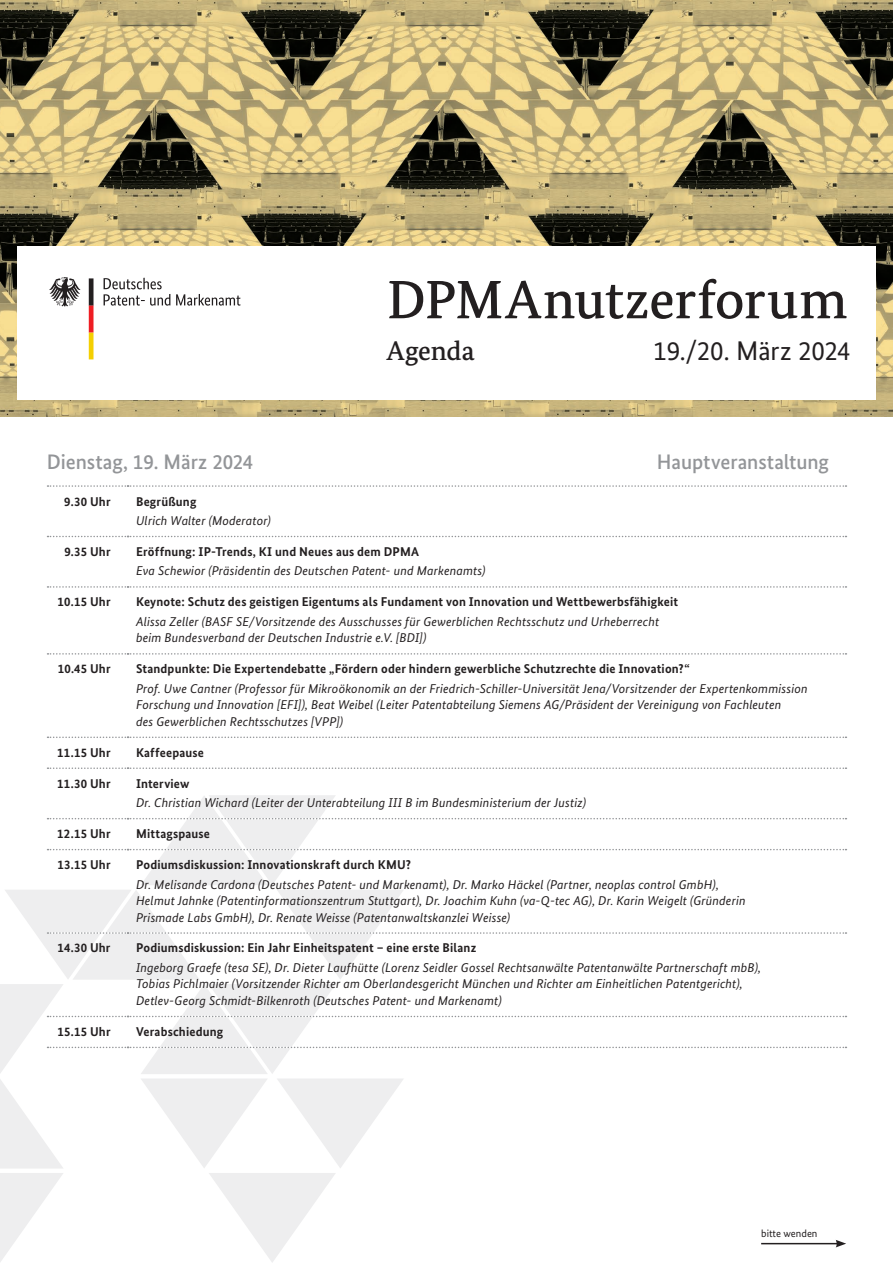
<style>
.page{position:relative;width:893px;height:1263px;background:#fff}
.page>*{position:absolute;margin:0;border:0;box-sizing:border-box;transform-origin:0 0}
.t1{font:500 54px "Bundes Serif";color:#231f20}
.t2{font:27px "Bundes Sans";letter-spacing:-.01em;color:#231f20}
.t3{font:500 27px "Bundes Serif";letter-spacing:-.01em;color:#231f20}
.t4{font:500 21px "Bundes Sans";letter-spacing:-.005em;color:#939598}
.t5{font:italic 12.75px/16.5px "Bundes Sans";letter-spacing:.01em;color:#231f20}
.t6{font:700 12.75px "Bundes Sans";letter-spacing:.015em;color:#231f20}
.t7{font:10.5px "Bundes Sans";color:#231f20}
</style>
<div class="page">
<img style="left:0;top:0;width:893px;height:417px">
<div style="left:17px;top:247px;width:859px;height:153px;background:#fff"></div>
<svg style="left:104px;top:278px;width:136px;height:28px"></svg>
<svg style="left:49px;top:277px;width:32px;height:30px"></svg>
<svg style="left:89px;top:278px;width:5px;height:81px"></svg>
<svg style="left:48px;top:485px;width:798px;height:2px"></svg>
<svg style="left:48px;top:536px;width:798px;height:1px"></svg>
<svg style="left:48px;top:586px;width:798px;height:2px"></svg>
<svg style="left:48px;top:653px;width:798px;height:2px"></svg>
<svg style="left:48px;top:736px;width:798px;height:2px"></svg>
<svg style="left:48px;top:767px;width:798px;height:2px"></svg>
<svg style="left:0;top:795px;width:846px;height:467px"></svg>
<h1 class="t1" style="left:387px;top:267px;width:462px">DPMAnutzerforum</h1>
<p class="t3" style="left:387px;top:334px;width:89px">Agenda</p>
<p class="t2" style="left:653px;top:334px;width:199px">19./20. März 2024</p>
<p class="t4" style="left:47px;top:449px;width:208px">Dienstag, 19. März 2024</p>
<p class="t4" style="left:657px;top:449px;width:174px">Hauptveranstaltung</p>
<p class="t6" style="left:64px;top:493px;width:48px">9.30 Uhr</p>
<p class="t6" style="left:136px;top:493px;width:62px">Begrüßung</p>
<p class="t5" style="left:136px;top:512px;width:136px">Ulrich Walter (Moderator)</p>
<p class="t6" style="left:64px;top:544px;width:48px">9.35 Uhr</p>
<p class="t6" style="left:136px;top:544px;width:284px">Eröffnung: IP-Trends, KI und Neues aus dem DPMA</p>
<p class="t5" style="left:136px;top:563px;width:351px">Eva Schewior (Präsidentin des Deutschen Patent- und Markenamts)</p>
<p class="t6" style="left:58px;top:594px;width:54px">10.15 Uhr</p>
<p class="t6" style="left:136px;top:594px;width:543px">Keynote: Schutz des geistigen Eigentums als Fundament von Innovation und Wettbewerbsfähigkeit</p>
<p class="t5" style="left:136px;top:613px;width:524px">Alissa Zeller (BASF SE/Vorsitzende des Ausschusses für Gewerblichen Rechtsschutz und Urheberrecht beim Bundesverband der Deutschen Industrie e.V. [BDI])</p>
<p class="t6" style="left:58px;top:661px;width:54px">10.45 Uhr</p>
<p class="t6" style="left:136px;top:661px;width:555px">Standpunkte: Die Expertendebatte „Fördern oder hindern gewerbliche Schutzrechte die Innovation?“</p>
<p class="t5" style="left:136px;top:680px;width:673px">Prof. Uwe Cantner (Professor für Mikroökonomik an der Friedrich-Schiller-Universität Jena/Vorsitzender der Expertenkommission<br>Forschung und Innovation [EFI]), Beat Weibel (Leiter Patentabteilung Siemens AG/Präsident der Vereinigung von Fachleuten<br>des Gewerblichen Rechtsschutzes [VPP])</p>
<p class="t6" style="left:57px;top:744px;width:55px">11.15 Uhr</p>
<p class="t6" style="left:136px;top:744px;width:69px">Kaffeepause</p>
<p class="t6" style="left:57px;top:775px;width:55px">11.30 Uhr</p>
<p class="t6" style="left:136px;top:775px;width:55px">Interview</p>
<p class="t5" style="left:136px;top:794px;width:451px">Dr. Christian Wichard (Leiter der Unterabteilung III B im Bundesministerium der Justiz)</p>
<p class="t6" style="left:57px;top:826px;width:55px">12.15 Uhr</p>
<p class="t6" style="left:136px;top:826px;width:75px">Mittagspause</p>
<p class="t6" style="left:57px;top:857px;width:55px">13.15 Uhr</p>
<p class="t6" style="left:136px;top:857px;width:277px">Podiumsdiskussion: Innovationskraft durch KMU?</p>
<p class="t5" style="left:136px;top:876px;width:611px">Dr. Melisande Cardona (Deutsches Patent- und Markenamt), Dr. Marko Häckel (Partner, neoplas control GmbH),<br>Helmut Jahnke (Patentinformationszentrum Stuttgart), Dr. Joachim Kuhn (va-Q-tec AG), Dr. Karin Weigelt (Gründerin<br>Prismade Labs GmbH), Dr. Renate Weisse (Patentanwaltskanzlei Weisse)</p>
<p class="t6" style="left:57px;top:940px;width:55px">14.30 Uhr</p>
<p class="t6" style="left:136px;top:940px;width:342px">Podiumsdiskussion: Ein Jahr Einheitspatent – eine erste Bilanz</p>
<p class="t5" style="left:136px;top:959px;width:626px">Ingeborg Graefe (tesa SE), Dr. Dieter Laufhütte (Lorenz Seidler Gossel Rechtsanwälte Patentanwälte Partnerschaft mbB),<br>Tobias Pichlmaier (Vorsitzender Richter am Oberlandesgericht München und Richter am Einheitlichen Patentgericht),<br>Detlev-Georg Schmidt-Bilkenroth (Deutsches Patent- und Markenamt)</p>
<p class="t6" style="left:57px;top:1024px;width:55px">15.15 Uhr</p>
<p class="t6" style="left:136px;top:1024px;width:89px">Verabschiedung</p>
<p class="t7" style="left:761px;top:1227px;width:58px">bitte wenden</p>
</div>
